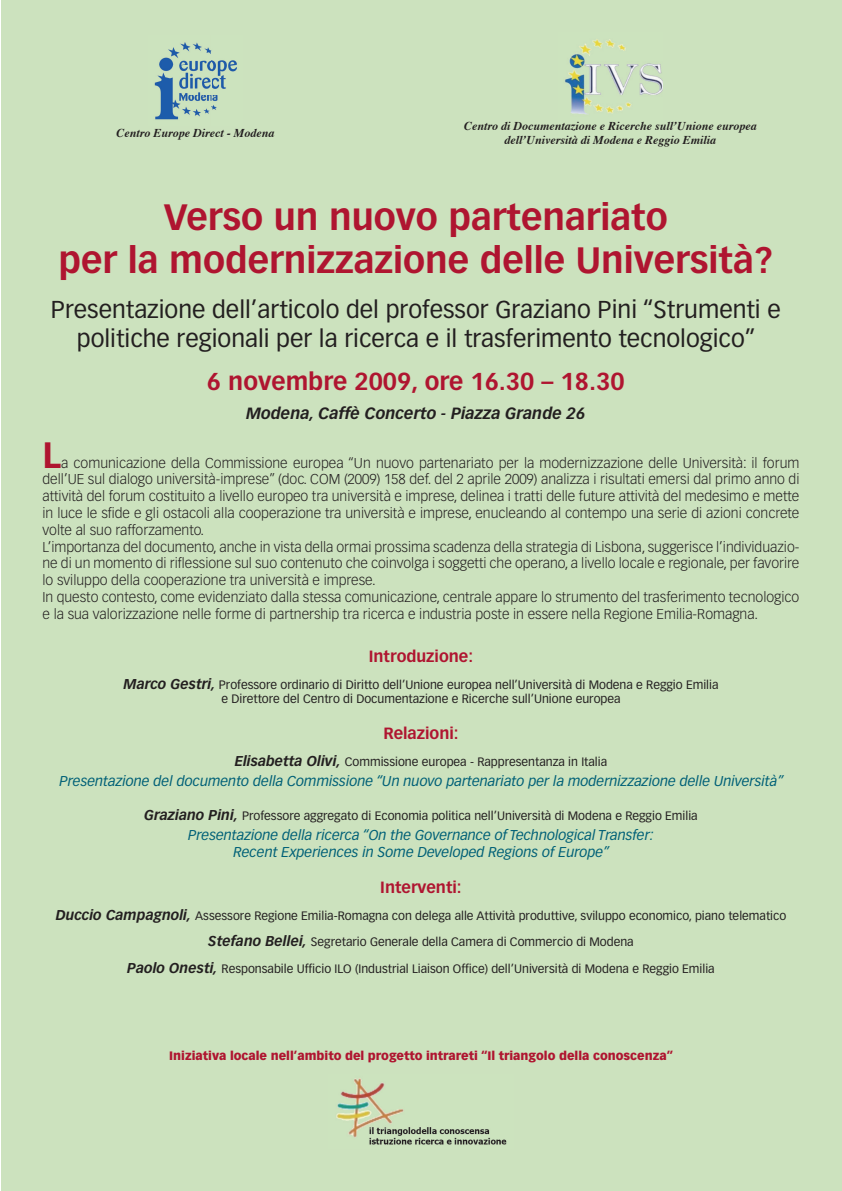
<style>
.page{position:relative;width:842px;height:1191px;background:#fff}
.page>*{position:absolute;margin:0;border:0;box-sizing:border-box;transform-origin:0 0}
.t1{font:700 36px/43.2px "Vectora LH";color:#af1530;text-align:center}
.t2{font:24px/28.8px "Vectora LH";color:#231f20;text-align:center}
.t3{font:700 24px "Vectora LH";color:#af1530}
.t4{font:italic 700 16px "Vectora LH";color:#231f20}
.t5{font:700 16px "Vectora LH";color:#af1530}
.t6{font:300 14px/16.8px "Vectora LH";color:#231f20}
.t7{font:italic 14px/16.8px "Vectora LH";color:#006077;text-align:center}
.t8{font:12px/14.4px "Vectora LH";color:#231f20;text-align:center}
.t9{font:italic 700 12px/14.4px "Times";color:#231f20;text-align:center}
.t10{font:900 12px "Vectora LH";color:#af1530}
.s1{font-weight:700;font-style:italic;font-size:14px}
</style>
<div class="page">
<div style="left:0;top:0;width:841px;height:1190px;background:#cce2be"></div>
<img style="left:154px;top:42px;width:83px;height:78px">
<img style="left:565px;top:39px;width:98px;height:76px">
<img style="left:336px;top:1078px;width:171px;height:67px">
<p class="t9" style="left:117px;top:125px;width:160px">Centro Europe Direct - Modena</p>
<p class="t9" style="left:464px;top:117px;width:294px">Centro di Documentazione e Ricerche sull’Unione europea dell’Università di Modena e Reggio Emilia</p>
<h1 class="t1" style="left:58px;top:196px;width:716px">Verso un nuovo partenariato<br>per la modernizzazione delle Università?</h1>
<h2 class="t2" style="left:51px;top:296px;width:731px">Presentazione dell’articolo del professor Graziano Pini “Strumenti e politiche regionali per la ricerca e il trasferimento tecnologico”</h2>
<h2 class="t3" style="left:207px;top:367px;width:419px">6 novembre 2009, ore 16.30 – 18.30</h2>
<p class="t4" style="left:246px;top:403px;width:341px">Modena, Caffè Concerto - Piazza Grande 26</p>
<h1 class="t1" style="left:43px;top:433px;width:20px">L</h1>
<p class="t6" style="left:43px;top:454px;width:758px;text-indent:19px">a comunicazione della Commissione europea “Un nuovo partenariato per la modernizzazione delle Università: il forum dell’UE sul dialogo università-imprese” (doc. COM (2009) 158 def. del 2 aprile 2009) analizza i risultati emersi dal primo anno di attività del forum costituito a livello europeo tra università e imprese, delinea i tratti delle future attività del medesimo e mette in luce le sfide e gli ostacoli alla cooperazione tra università e imprese, enucleando al contempo una serie di azioni concrete volte al suo rafforzamento.<br>L’importanza del documento, anche in vista della ormai prossima scadenza della strategia di Lisbona, suggerisce l’individuazio&shy;ne di un momento di riflessione sul suo contenuto che coinvolga i soggetti che operano, a livello locale e regionale, per favorire lo sviluppo della cooperazione tra università e imprese.<br>In questo contesto, come evidenziato dalla stessa comunicazione, centrale appare lo strumento del trasferimento tecnologico e la sua valorizzazione nelle forme di partnership tra ricerca e industria poste in essere nella Regione Emilia-Romagna.</p>
<p class="t5" style="left:369px;top:647px;width:106px">Introduzione:</p>
<p class="t8" style="left:123px;top:677px;width:597px"><span class="s1">Marco Gestri,</span> Professore ordinario di Diritto dell’Unione europea nell’Università di Modena e Reggio Emilia e Direttore del Centro di Documentazione e Ricerche sull’Unione europea</p>
<p class="t5" style="left:383px;top:724px;width:77px">Relazioni:</p>
<p class="t8" style="left:235px;top:755px;width:374px"><span class="s1">Elisabetta Olivi,</span> Commissione europea - Rappresentanza in Italia</p>
<p class="t7" style="left:59px;top:773px;width:726px">Presentazione del documento della Commissione “Un nuovo partenariato per la modernizzazione delle Università”</p>
<p class="t8" style="left:144px;top:808px;width:555px"><span class="s1">Graziano Pini,</span> Professore aggregato di Economia politica nell’Università di Modena e Reggio Emilia</p>
<p class="t7" style="left:188px;top:826px;width:467px">Presentazione della ricerca “On the Governance of Technological Transfer:<br>Recent Experiences in Some Developed Regions of Europe”</p>
<p class="t5" style="left:380px;top:877px;width:83px">Interventi:</p>
<p class="t8" style="left:56px;top:908px;width:732px"><span class="s1">Duccio Campagnoli,</span> Assessore Regione Emilia-Romagna con delega alle Attività produttive, sviluppo economico, piano telematico</p>
<p class="t8" style="left:208px;top:935px;width:427px"><span class="s1">Stefano Bellei,</span> Segretario Generale della Camera di Commercio di Modena</p>
<p class="t8" style="left:127px;top:961px;width:589px"><span class="s1">Paolo Onesti,</span> Responsabile Ufficio ILO (Industrial Liaison Office) dell’Università di Modena e Reggio Emilia</p>
<p class="t10" style="left:169px;top:1047px;width:505px">Iniziativa locale nell’ambito del progetto intrareti “Il triangolo della conoscenza”</p>
</div>
